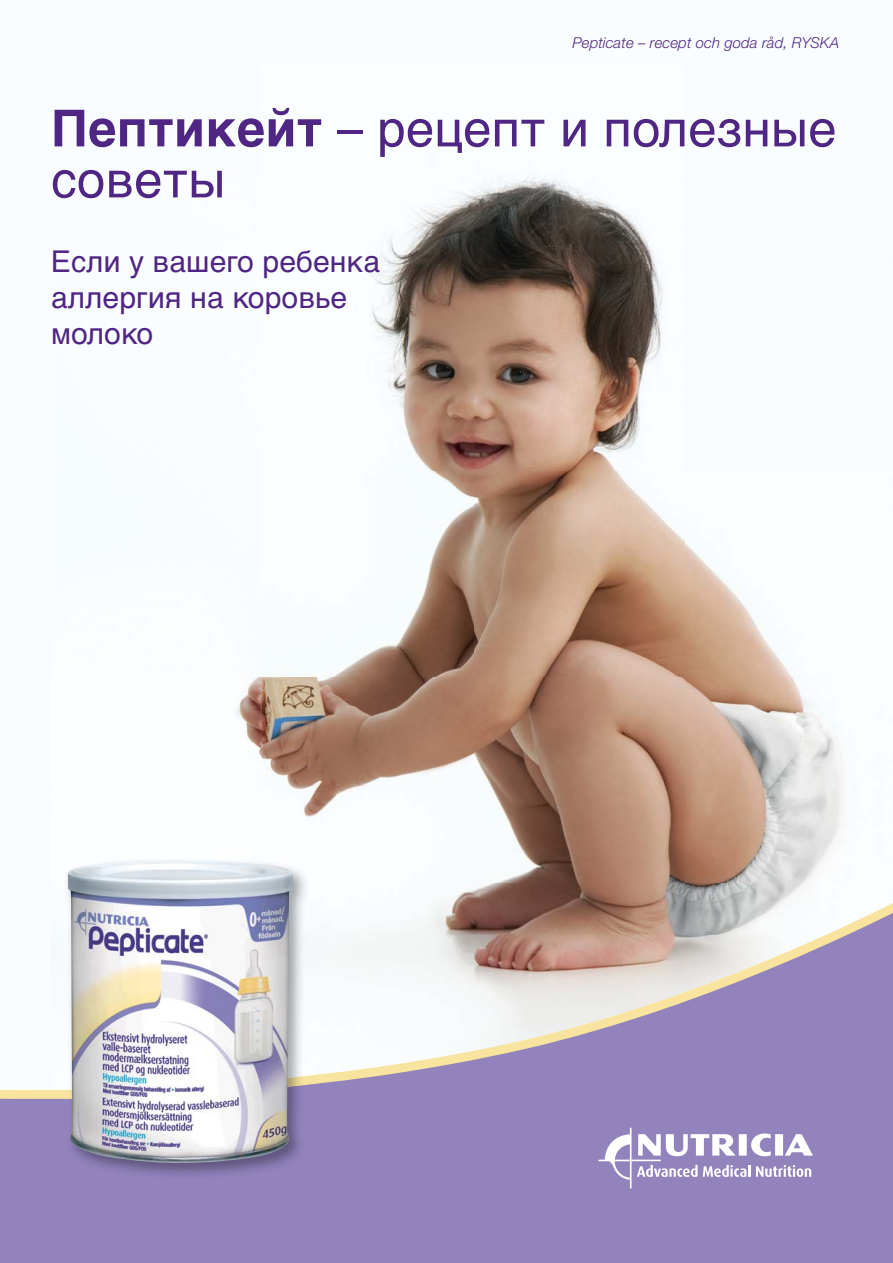
<style>
.page{position:relative;width:893px;height:1263px;background:#fff}
.page>*{position:absolute;margin:0;border:0;box-sizing:border-box;transform-origin:0 0}
.t1{font:51px/51px "Helvetica Cyr Upright";letter-spacing:.005em;color:#4f2683}
.t2{font:30px/36px "Helvetica Cyr Upright";letter-spacing:.005em;color:#4f2683}
.t3{font:italic 300 15px "Helvetica Neue";letter-spacing:.005em;color:#4f2683}
.s1{font-family:"Helvetica Cyr";font-weight:700}
</style>
<div class="page">
<div style="left:0;top:0;width:893px;height:1108px;background:#fafdff"></div>
<img style="left:237px;top:174px;width:606px;height:698px">
<div style="left:0;top:1099px;width:893px;height:164px;background:#9283bd"></div>
<svg style="left:0;top:872px;width:893px;height:227px"></svg>
<svg style="left:598px;top:1127px;width:215px;height:61px"></svg>
<img style="left:65px;top:1099px;width:243px;height:80px">
<img style="left:65px;top:858px;width:243px;height:218px">
<img style="left:65px;top:1076px;width:243px;height:23px">
<img style="left:67px;top:861px;width:226px;height:302px">
<p class="t3" style="left:572px;top:37px;width:268px">Pepticate – recept och goda råd, RYSKA</p>
<h1 class="t1" style="left:51px;top:109px;width:787px"><span class="s1">Пептикейт</span> – рецепт и полезные советы</h1>
<p class="t2" style="left:51px;top:247px;width:331px">Если у вашего ребенка аллергия на коровье молоко</p>
</div>
